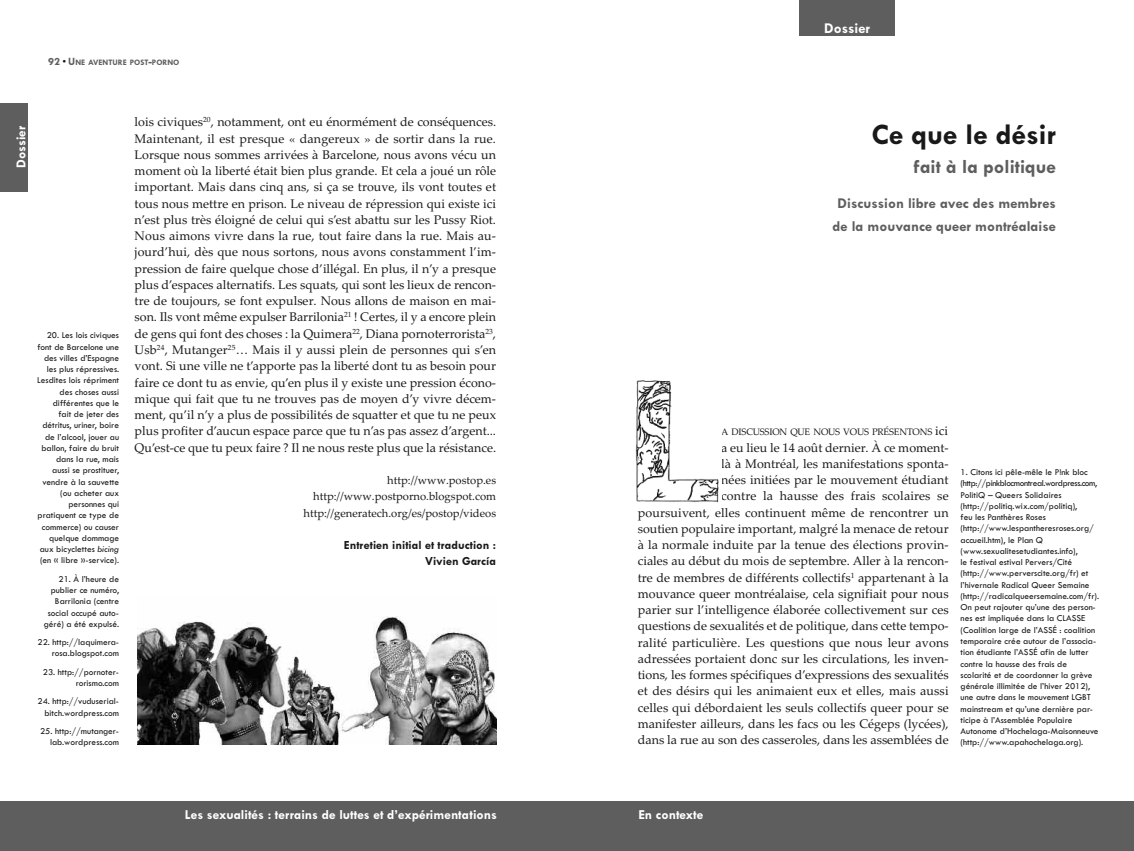
<style>
.page{position:relative;width:1134px;height:851px;background:#fff}
.page>*{position:absolute;margin:0;border:0;box-sizing:border-box;transform-origin:0 0}
.t1{font:700 30px "Tw Cen";color:#191919}
.t2{font:700 20px "Tw Cen";color:#5e5e5e}
.t3{font:700 15px/22.5px "Tw Cen";color:#5e5e5e;text-align:center}
.t4{font:700 15px "Tw Cen";color:#fff}
.t5{font:700 13.75px "Tw Cen";color:#fff}
.t6{font:12.5px/16.2px "Palatino Linotype";color:#191919;text-align:right}
.t7{font:700 12.5px/16.2px "Tw Cen";color:#191919;text-align:right}
.t8{font:11.25px/16.2px "Palatino Linotype";color:#191919;text-align:right}
.t9{font:500 9.38px/11.2px "Tw Cen";color:#191919;text-align:right}
.t10{font:9.38px "Palatino Linotype";letter-spacing:-.02em;color:#191919}
.t11{font:700 8.5px "Tw Cen";color:#5e5e5e}
.s1{font-size:11.25px}
.s2{font-style:italic}
.s3{font-size:12.5px}
</style>
<div class="page">
<div style="left:799px;top:0;width:96px;height:36px;background:#5e5e5e"></div>
<img style="left:635px;top:380px;width:84px;height:123px">
<div style="left:564px;top:801px;width:570px;height:49px;background:#5e5e5e"></div>
<div style="left:0;top:801px;width:567px;height:49px;background:#5e5e5e"></div>
<div style="left:0;top:103px;width:28px;height:88px;background:#5e5e5e"></div>
<img style="left:137px;top:616px;width:359px;height:128px">
<p class="t11" style="left:48px;top:57px;width:133px"><span class="s1">92</span> <sup>●</sup> <span class="s1">U</span>NE AVENTURE POST<span class="s1">-</span>PORNO</p>
<p class="t5" style="left:13px;top:168px;width:44px;rotate:-90deg">Dossier</p>
<p class="t9" style="left:37px;top:329px;width:83px">20. Les lois civiques font de Barcelone une des villes d’Espagne les plus répressives.<br>Lesdites lois répriment des choses aussi différentes que le<br>fait de jeter des détritus, uriner, boire de l’alcool, jouer au ballon, faire du bruit dans la rue, mais aussi se prostituer, vendre à la sauvette (ou acheter aux personnes qui pratiquent ce type de commerce) ou causer quelque dommage aux bicyclettes <span class="s2">bicing </span>(en « libre »-service).</p>
<p class="t9" style="left:44px;top:573px;width:77px">21. À l’heure de publier ce numéro,<br>Barrilonia (centre social occupé auto&shy;géré) a été expulsé.</p>
<p class="t9" style="left:37px;top:636px;width:83px">22. http://laquimera&shy;rosa.blogspot.com</p>
<p class="t9" style="left:43px;top:665px;width:78px">23. http://pornoter&shy;rorismo.com</p>
<p class="t9" style="left:37px;top:695px;width:83px">24. http://vuduserial&shy;bitch.wordpress.com</p>
<p class="t9" style="left:40px;top:725px;width:81px">25. http://mutanger&shy;lab.wordpress.com</p>
<p class="t6" style="left:135px;top:114px;width:363px;text-align:justify">lois civiques<sup>20</sup>, notamment, ont eu énormément de conséquences.<br>Maintenant, il est presque « dangereux » de sortir dans la rue.<br>Lorsque nous sommes arrivées à Barcelone, nous avons vécu un moment où la liberté était bien plus grande. Et cela a joué un rôle important. Mais dans cinq ans, si ça se trouve, ils vont toutes et tous nous mettre en prison. Le niveau de répression qui existe ici n’est plus très éloigné de celui qui s’est abattu sur les Pussy Riot.<br>Nous aimons vivre dans la rue, tout faire dans la rue. Mais au&shy;jourd’hui, dès que nous sortons, nous avons constamment l’im&shy;pression de faire quelque chose d’illégal. En plus, il n’y a presque plus d’espaces alternatifs. Les squats, qui sont les lieux de rencon&shy;tre de toujours, se font expulser. Nous allons de maison en mai&shy;son. Ils vont même expulser Barrilonia<sup>21</sup> ! Certes, il y a encore plein de gens qui font des choses : la Quimera<sup>22</sup>, Diana pornoterrorista<sup>23</sup>, Usb<sup>24</sup>, Mutanger<sup>25</sup>… Mais il y aussi plein de personnes qui s’en vont. Si une ville ne t’apporte pas la liberté dont tu as besoin pour faire ce dont tu as envie, qu’en plus il y existe une pression écono&shy;mique qui fait que tu ne trouves pas de moyen d’y vivre décem&shy;ment, qu’il n’y a plus de possibilités de squatter et que tu ne peux plus profiter d’aucun espace parce que tu n’as pas assez d’argent...<br>Qu’est-ce que tu peux faire ? Il ne nous reste plus que la résistance.</p>
<p class="t8" style="left:303px;top:472px;width:194px">http://www.postop.es http://www.postporno.blogspot.com http://generatech.org/es/postop/videos</p>
<p class="t7" style="left:344px;top:536px;width:154px">Entretien initial et traduction :<br>Vivien García</p>
<p class="t4" style="left:824px;top:19px;width:48px">Dossier</p>
<h1 class="t1" style="left:872px;top:116px;width:186px">Ce que le désir</h1>
<h2 class="t2" style="left:913px;top:154px;width:144px">fait à la politique</h2>
<p class="t3" style="left:833px;top:192px;width:225px">Discussion libre avec des membres de la mouvance queer montréalaise</p>
<p class="t10" style="left:721px;top:426px;width:228px">A DISCUSSION QUE NOUS VOUS PRÉSENTONS <span class="s3">ici</span></p>
<p class="t6" style="left:638px;top:439px;width:312px">a eu lieu le 14 août dernier. À ce moment-<br>là à Montréal, les manifestations sponta-<br>nées initiées par le mouvement étudiant<br>contre la hausse des frais scolaires se<br>poursuivent, elles continuent même de rencontrer un soutien populaire important, malgré la menace de retour à la normale induite par la tenue des élections provin&shy;ciales au début du mois de septembre. Aller à la rencon&shy;tre de membres de différents collectifs<sup>1</sup> appartenant à la mouvance queer montréalaise, cela signifiait pour nous parier sur l’intelligence élaborée collectivement sur ces questions de sexualités et de politique, dans cette tempo&shy;ralité particulière. Les questions que nous leur avons adressées portaient donc sur les circulations, les inven&shy;tions, les formes spécifiques d’expressions des sexualités et des désirs qui les animaient eux et elles, mais aussi celles qui débordaient les seuls collectifs queer pour se manifester ailleurs, dans les facs ou les Cégeps (lycées), dans la rue au son des casseroles, dans les assemblées de</p>
<p class="t9" style="left:960px;top:466px;width:140px;text-align:left">1. Citons ici pêle-mêle le P!nk bloc (http://pinkblocmontreal.wordpress.com, PolitiQ – Queers Solidaires (http://politiq.wix.com/politiq),<br>feu les Panthères Roses (http://www.lespantheresroses.org/ accueil.htm), le Plan Q (www.sexualitesetudiantes.info),<br>le festival estival Pervers/Cité (http://www.perverscite.org/fr) et l’hivernale Radical Queer Semaine (http://radicalqueersemaine.com/fr).<br>On peut rajouter qu’une des person&shy;nes est impliquée dans la CLASSE (Coalition large de l’ASSÉ : coalition temporaire crée autour de l’associa&shy;tion étudiante l’ASSÉ afin de lutter contre la hausse des frais de scolarité et de coordonner la grève générale illimitée de l’hiver 2012), une autre dans le mouvement LGBT mainstream et qu’une dernière par&shy;ticipe à l’Assemblée Populaire Autonome d’Hochelaga-Maisonneuve (http://www.apahochelaga.org).</p>
<p class="t5" style="left:185px;top:806px;width:314px">Les sexualités : terrains de luttes et d’expérimentations</p>
<p class="t5" style="left:638px;top:806px;width:67px">En contexte</p>
</div>
